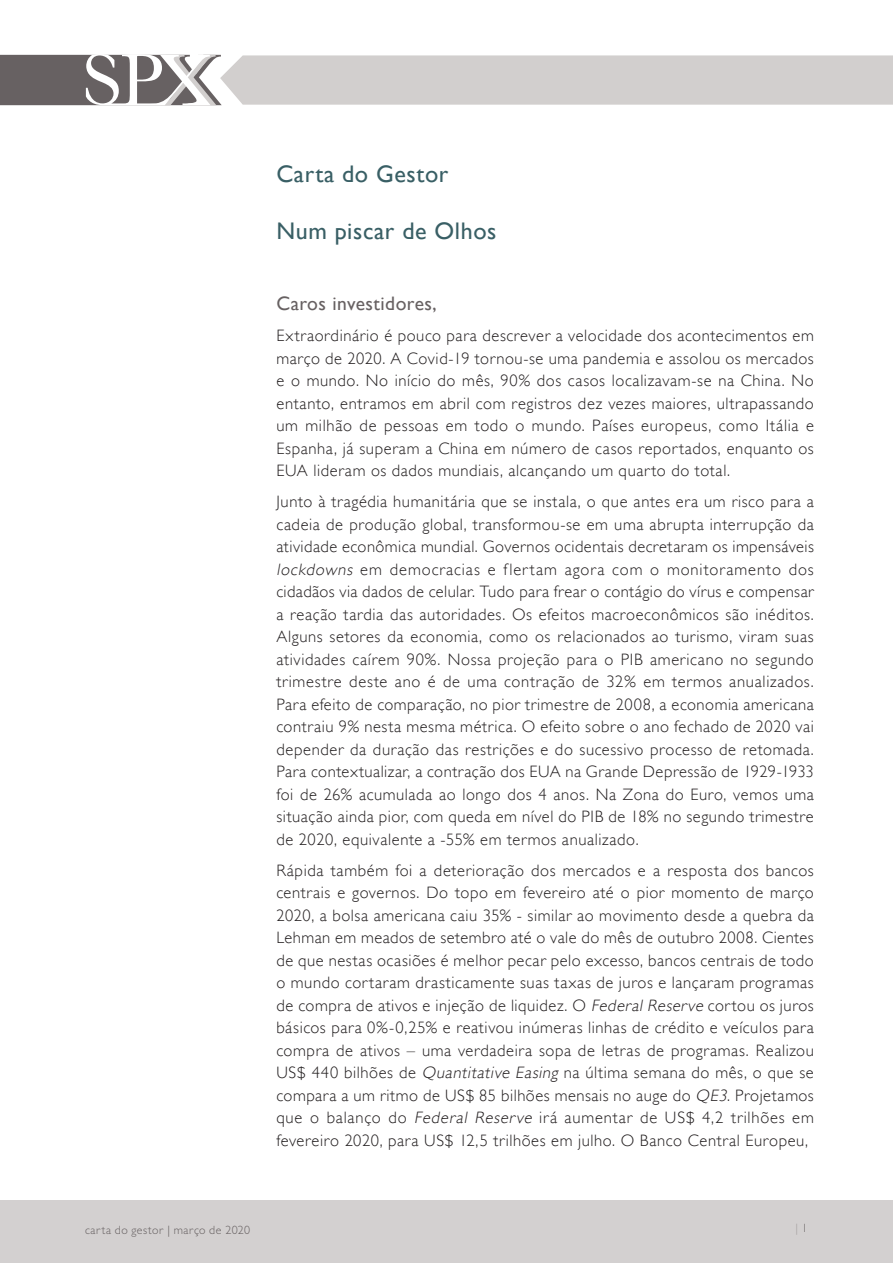
<style>
.page{position:relative;width:893px;height:1263px;background:#fff}
.page>*{position:absolute;margin:0;border:0;box-sizing:border-box;transform-origin:0 0}
.titulo{font:24px "Gill Sans";letter-spacing:.025em;color:#395f65}
.titulo-2{font:19.5px "Gill Sans";letter-spacing:.025em;color:#676162}
.texto{font:300 16.5px/22.5px "Gill Sans";letter-spacing:.04em;color:#231f20;text-align:justify}
.t1{font:300 12px "Gill Sans MT Pro";letter-spacing:.045em;color:#676162}
.texto-2{font:300 12px "Gill Sans MT Pro";color:#a59fa0}
.s1{font-style:italic}
.s2{color:#676162}
</style>
<div class="page">
<div style="left:0;top:1200px;width:893px;height:63px;background:#d3d0d0"></div>
<svg style="left:0;top:54px;width:893px;height:51px;background:#c3c0bf"></svg>
<p class="titulo" style="left:276px;top:160px;width:173px">Carta do Gestor</p>
<p class="titulo" style="left:276px;top:217px;width:222px">Num piscar de Olhos</p>
<p class="titulo-2" style="left:276px;top:292px;width:162px">Caros investidores,</p>
<p class="texto" style="left:276px;top:324px;width:539px">Extraordinário é pouco para descrever a velocidade dos acontecimentos em março de 2020. A Covid-19 tornou-se uma pandemia e assolou os mercados e o mundo. No início do mês, 90% dos casos localizavam-se na China. No entanto, entramos em abril com registros dez vezes maiores, ultrapassando um milhão de pessoas em todo o mundo. Países europeus, como Itália e Espanha, já superam a China em número de casos reportados, enquanto os EUA lideram os dados mundiais, alcançando um quarto do total.</p>
<p class="texto" style="left:276px;top:490px;width:539px">Junto à tragédia humanitária que se instala, o que antes era um risco para a cadeia de produção global, transformou-se em uma abrupta interrupção da atividade econômica mundial. Governos ocidentais decretaram os impensáveis <span class="s1">lockdowns</span> em democracias e flertam agora com o monitoramento dos cidadãos via dados de celular. Tudo para frear o contágio do vírus e compensar a reação tardia das autoridades. Os efeitos macroeconômicos são inéditos.<br>Alguns setores da economia, como os relacionados ao turismo, viram suas atividades caírem 90%. Nossa projeção para o PIB americano no segundo trimestre deste ano é de uma contração de 32% em termos anualizados.<br>Para efeito de comparação, no pior trimestre de 2008, a economia americana contraiu 9% nesta mesma métrica. O efeito sobre o ano fechado de 2020 vai depender da duração das restrições e do sucessivo processo de retomada.<br>Para contextualizar, a contração dos EUA na Grande Depressão de 1929-1933 foi de 26% acumulada ao longo dos 4 anos. Na Zona do Euro, vemos uma situação ainda pior, com queda em nível do PIB de 18% no segundo trimestre de 2020, equivalente a -55% em termos anualizado.</p>
<p class="texto" style="left:276px;top:859px;width:539px">Rápida também foi a deterioração dos mercados e a resposta dos bancos centrais e governos. Do topo em fevereiro até o pior momento de março 2020, a bolsa americana caiu 35% - similar ao movimento desde a quebra da Lehman em meados de setembro até o vale do mês de outubro 2008. Cientes de que nestas ocasiões é melhor pecar pelo excesso, bancos centrais de todo o mundo cortaram drasticamente suas taxas de juros e lançaram programas de compra de ativos e injeção de liquidez. O <span class="s1">Federal Reserve</span> cortou os juros básicos para 0%-0,25% e reativou inúmeras linhas de crédito e veículos para compra de ativos – uma verdadeira sopa de letras de programas. Realizou US$ 440 bilhões de <span class="s1">Quantitative Easing</span> na última semana do mês, o que se compara a um ritmo de US$ 85 bilhões mensais no auge do <span class="s1">QE3</span>. Projetamos que o balanço do <span class="s1">Federal Reserve</span> irá aumentar de US$ 4,2 trilhões em fevereiro 2020, para US$ 12,5 trilhões em julho. O Banco Central Europeu,</p>
<p class="t1" style="left:85px;top:1222px;width:167px">carta do gestor | março de 2020</p>
<p class="texto-2" style="left:796px;top:1221px;width:14px">| <span class="s2">1</span></p>
</div>
